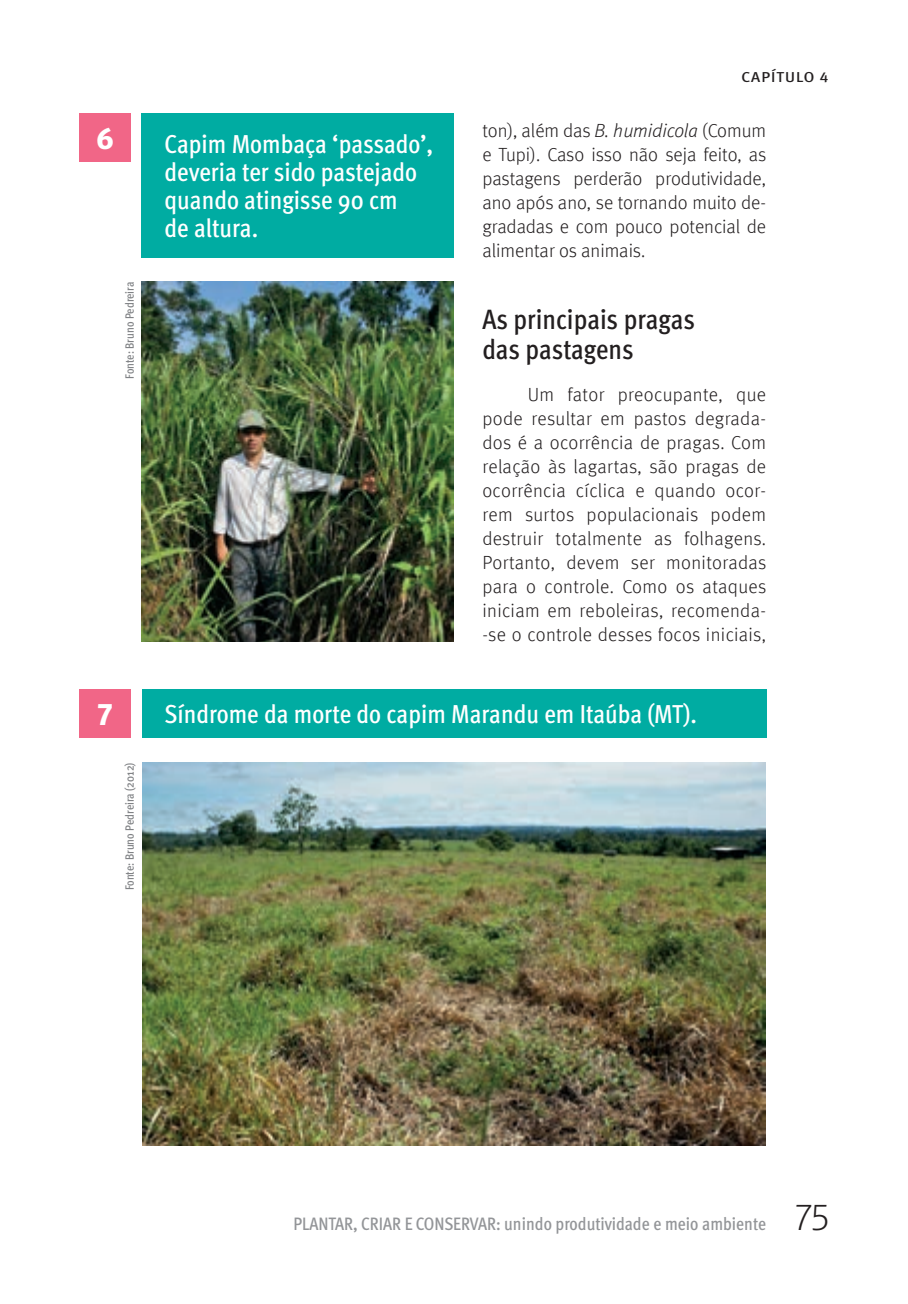
<style>
.page{position:relative;width:908px;height:1304px;background:#fff}
.page>*{position:absolute;margin:0;border:0;box-sizing:border-box;transform-origin:0 0}
.t1{font:300 36px "Meta Headline";color:#231f20}
.t2{font:700 30px "Meta Headline";color:#fff}
.t3{font:500 condensed 28px/30px "Meta Pro";letter-spacing:-.005em;color:#231f20}
.t4{font:500 condensed 26px/28px "Meta Pro";color:#fff}
.t5{font:300 19px/24px "Meta Offc";color:#231f20;text-align:justify}
.t6{font:500 condensed 18px "Meta Pro";color:#939598}
.t7{font:500 condensed 14.4px "Meta Pro";letter-spacing:.06em;color:#231f20;scale:1.25 1}
.t8{font:500 condensed 12px "Meta Pro";color:#808285}
.s1{font-style:italic}
</style>
<div class="page">
<div style="left:79px;top:689px;width:51px;height:48px;background:#f16687"></div>
<div style="left:79px;top:113px;width:51px;height:48px;background:#f16687"></div>
<img style="left:143px;top:762px;width:621px;height:383px">
<img style="left:142px;top:281px;width:312px;height:360px">
<div style="left:142px;top:689px;width:623px;height:48px;background:#00aca2"></div>
<div style="left:142px;top:113px;width:312px;height:144px;background:#00aca2"></div>
<h2 class="t2" style="left:97px;top:121px;width:18px">6</h2>
<p class="t8" style="left:121px;top:379px;width:99px;rotate:-90deg">Fonte: Bruno Pedreira</p>
<h2 class="t2" style="left:98px;top:697px;width:16px">7</h2>
<p class="t8" style="left:121px;top:890px;width:130px;rotate:-90deg">Fonte: Bruno Pedreira (2012)</p>
<h3 class="t4" style="left:164px;top:128px;width:270px">Capim Mombaça ‘passado’, deveria ter sido pastejado quando atingisse 90 cm<br>de altura.</h3>
<p class="t7" style="left:741px;top:66px;width:71px">CAPÍTULO 4</p>
<p class="t5" style="left:482px;top:119px;width:285px">ton), além das <span class="s1">B. humidicola</span> (Comum e Tupi). Caso isso não seja feito, as pastagens perderão produtividade, ano após ano, se tornando muito de&shy;gradadas e com pouco potencial de alimentar os animais.</p>
<h3 class="t3" style="left:482px;top:303px;width:214px">As principais pragas das pastagens</h3>
<p class="t5" style="left:482px;top:383px;width:285px;text-indent:45px">Um fator preocupante, que pode resultar em pastos degrada&shy;dos é a ocorrência de pragas. Com relação às lagartas, são pragas de ocorrência cíclica e quando ocor&shy;rem surtos populacionais podem destruir totalmente as folhagens.<br>Portanto, devem ser monitoradas para o controle. Como os ataques iniciam em reboleiras, recomenda--se o controle desses focos iniciais,</p>
<h3 class="t4" style="left:164px;top:698px;width:533px">Síndrome da morte do capim Marandu em Itaúba (MT).</h3>
<p class="t6" style="left:293px;top:1211px;width:474px">PLANTAR, CRIAR E CONSERVAR: unindo produtividade e meio ambiente</p>
<h1 class="t1" style="left:795px;top:1197px;width:35px">75</h1>
</div>
